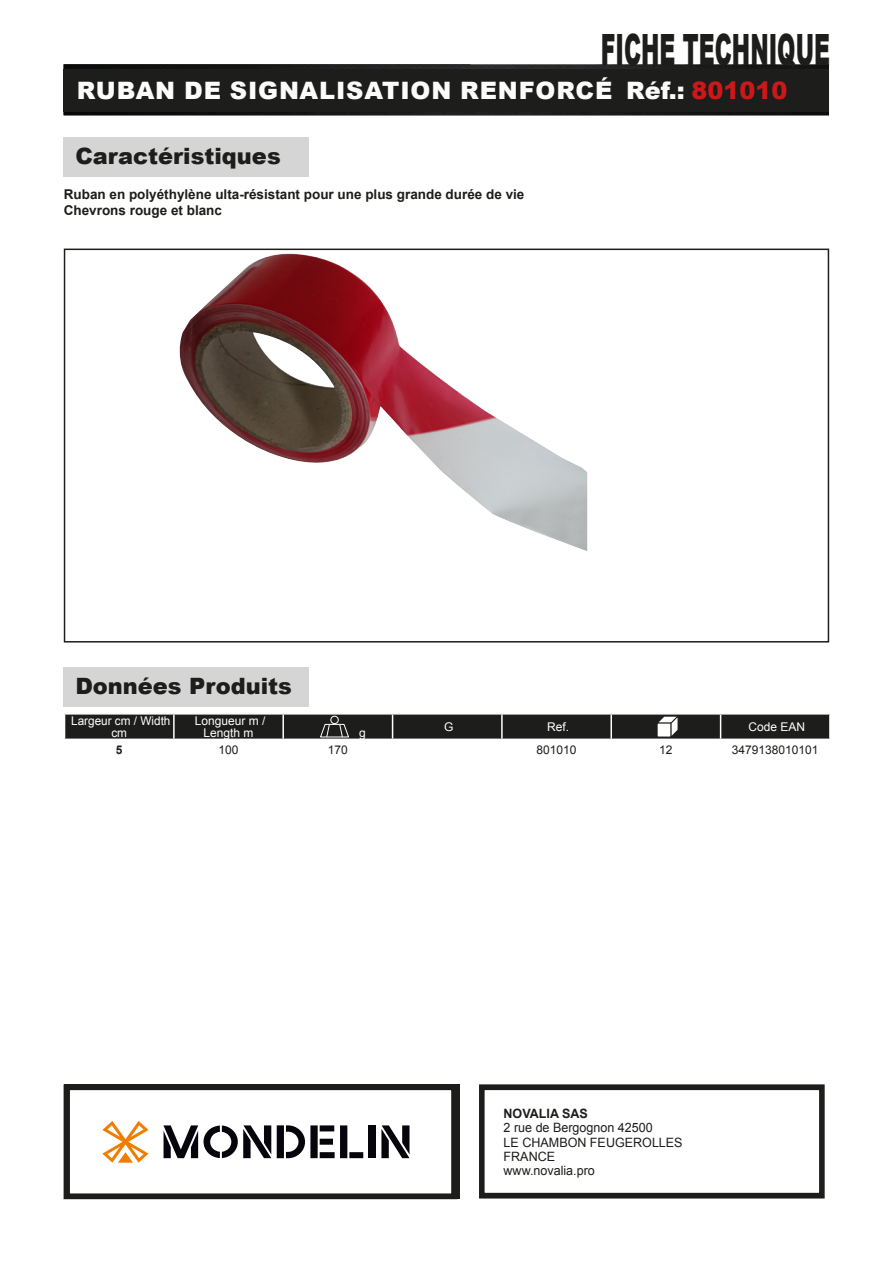
<style>
.page{position:relative;width:893px;height:1263px;background:#fff}
.page>*{position:absolute;margin:0;border:0;box-sizing:border-box;transform-origin:0 0}
.t1{font:900 43.2px "Arial";color:#1d1d1b;scale:.51 1}
.t2{font:900 24px "Arial";letter-spacing:.035em;color:#fcfcfc}
.t3{font:900 22.5px "Arial";color:#1d1d1b}
.t4{font:700 13.5px/16.2px "Arial";color:#1d1d1b}
.t5{font:12.9px/14.2px "Arial";color:#1d1d1b}
.t6{font:700 12.9px "Arial";color:#1d1d1b}
.t7{font:12px/12px "Arial";color:#fff;text-align:center}
.t8{font:12px "Arial";color:#1d1d1b}
.t9{font:700 12px "Arial";color:#1d1d1b}
.s1{color:#cd171a}
</style>
<div class="page">
<img style="left:64px;top:64px;width:765px;height:51px">
<div style="left:64px;top:69px;width:765px;height:43px;background:#1d1d1b"></div>
<div style="left:479px;top:1084px;width:346px;height:114px;border:6px solid #1d1d1b"></div>
<div style="left:64px;top:137px;width:245px;height:40px;background:#d5d5d5"></div>
<div style="left:64px;top:249px;width:765px;height:393px;border:2px solid #1d1d1b"></div>
<div style="left:64px;top:668px;width:245px;height:39px;background:#d5d5d5"></div>
<svg style="left:64px;top:714px;width:766px;height:25px;background:#2d2d2c"></svg>
<img style="left:179px;top:254px;width:408px;height:297px">
<div style="left:64px;top:1084px;width:393px;height:115px;border:6px solid #1d1d1b"></div>
<svg style="left:277px;top:1125px;width:86px;height:33px"></svg>
<div style="left:369px;top:1125px;width:7px;height:33px;background:#06050b"></div>
<svg style="left:381px;top:1125px;width:28px;height:33px"></svg>
<svg style="left:102px;top:1121px;width:47px;height:42px"></svg>
<svg style="left:164px;top:1125px;width:107px;height:33px"></svg>
<h1 class="t1" style="left:601px;top:18px;width:451px">FICHE TECHNIQUE</h1>
<h2 class="t2" style="left:77px;top:73px;width:712px">RUBAN DE SIGNALISATION RENFORCÉ Réf.: <span class="s1">801010</span></h2>
<h3 class="t3" style="left:75px;top:140px;width:207px">Caractéristiques</h3>
<p class="t4" style="left:64px;top:186px;width:462px">Ruban en polyéthylène ulta-résistant pour une plus grande durée de vie<br>Chevrons rouge et blanc</p>
<h3 class="t3" style="left:75px;top:670px;width:218px">Données Produits</h3>
<p class="t7" style="left:71px;top:715px;width:101px">Largeur cm / Width cm</p>
<p class="t7" style="left:195px;top:715px;width:72px">Longueur m /<br>Length m</p>
<p class="t7" style="left:359px;top:727px;width:8px">g</p>
<p class="t7" style="left:444px;top:721px;width:11px">G</p>
<p class="t7" style="left:547px;top:721px;width:24px">Ref.</p>
<p class="t7" style="left:749px;top:721px;width:58px">Code EAN</p>
<p class="t9" style="left:116px;top:741px;width:8px">5</p>
<p class="t8" style="left:219px;top:742px;width:22px">100</p>
<p class="t8" style="left:328px;top:742px;width:22px">170</p>
<p class="t8" style="left:537px;top:742px;width:42px">801010</p>
<p class="t8" style="left:659px;top:742px;width:15px">12</p>
<p class="t8" style="left:732px;top:742px;width:88px">3479138010101</p>
<p class="t6" style="left:504px;top:1105px;width:86px">NOVALIA SAS</p>
<p class="t5" style="left:504px;top:1121px;width:181px">2 rue de Bergognon 42500<br>LE CHAMBON FEUGEROLLES<br>FRANCE<br>www.novalia.pro</p>
</div>
